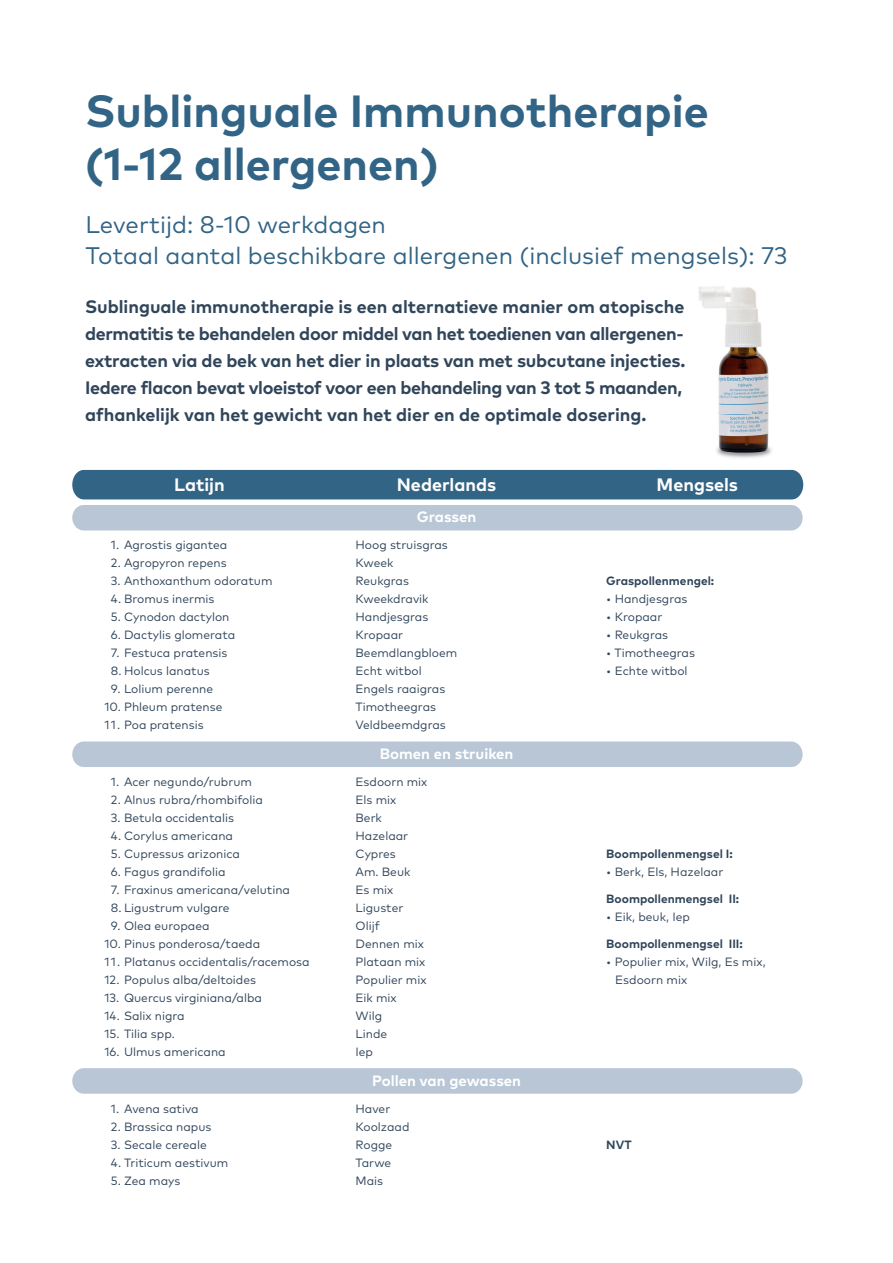
<style>
.page{position:relative;width:893px;height:1263px;background:#fff}
.page>*{position:absolute;margin:0;border:0;box-sizing:border-box;transform-origin:0 0}
.t1{font:700 45px/52.5px "FF Mark Pro";color:#326485}
.t2{font:24px/31.5px "FF Mark Pro";color:#326485}
.t3{font:700 18px/27px "FF Mark Pro";letter-spacing:-.01em;color:#30455a}
.t4{font:700 18px "FF Mark Pro";color:#fff}
.t5{font:700 15px "FF Mark Pro";color:#fff}
.t6{font:12px/18px "FF Mark Pro";color:#30455a}
.t7{font:700 12px "FF Mark Pro";color:#30455a}
</style>
<div class="page">
<div style="left:72px;top:1068px;width:731px;height:26px;background:#b8c6d6;border-radius:12px"></div>
<div style="left:72px;top:470px;width:731px;height:29px;background:#326485"></div>
<div style="left:72px;top:505px;width:731px;height:25px;background:#b8c6d6;border-radius:12px"></div>
<div style="left:72px;top:741px;width:731px;height:26px;background:#b8c6d6;border-radius:12px"></div>
<img style="left:698px;top:286px;width:74px;height:172px">
<h1 class="t1" style="left:85px;top:81px;width:625px">Sublinguale Immunotherapie (1-12 allergenen)</h1>
<h2 class="t2" style="left:85px;top:206px;width:704px">Levertijd: 8-10 werkdagen<br>Totaal aantal beschikbare allergenen (inclusief mengsels): 73</h2>
<p class="t3" style="left:85px;top:291px;width:602px">Sublinguale immunotherapie is een alternatieve manier om atopische dermatitis te behandelen door middel van het toedienen van allergenen&shy;extracten via de bek van het dier in plaats van met subcutane injecties.<br>Iedere flacon bevat vloeistof voor een behandeling van 3 tot 5 maanden, afhankelijk van het gewicht van het dier en de optimale dosering.</p>
<h3 class="t4" style="left:174px;top:471px;width:52px">Latijn</h3>
<p class="t6" style="left:111px;top:535px;width:118px">1. Agrostis gigantea</p>
<p class="t6" style="left:111px;top:553px;width:117px">2. Agropyron repens</p>
<p class="t6" style="left:111px;top:571px;width:163px">3. Anthoxanthum odoratum</p>
<p class="t6" style="left:111px;top:589px;width:105px">4. Bromus inermis</p>
<p class="t6" style="left:111px;top:607px;width:120px">5. Cynodon dactylon</p>
<p class="t6" style="left:111px;top:625px;width:126px">6. Dactylis glomerata</p>
<p class="t6" style="left:111px;top:643px;width:118px">7. Festuca pratensis</p>
<p class="t6" style="left:111px;top:661px;width:100px">8. Holcus lanatus</p>
<p class="t6" style="left:111px;top:679px;width:104px">9. Lolium perenne</p>
<p class="t6" style="left:105px;top:697px;width:119px">10. Phleum pratense</p>
<p class="t6" style="left:105px;top:715px;width:101px">11. Poa pratensis</p>
<p class="t6" style="left:111px;top:772px;width:142px">1. Acer negundo/rubrum</p>
<p class="t6" style="left:111px;top:790px;width:154px">2. Alnus rubra/rhombifolia</p>
<p class="t6" style="left:111px;top:808px;width:124px">3. Betula occidentalis</p>
<p class="t6" style="left:111px;top:826px;width:124px">4. Corylus americana</p>
<p class="t6" style="left:111px;top:844px;width:131px">5. Cupressus arizonica</p>
<p class="t6" style="left:111px;top:862px;width:116px">6. Fagus grandifolia</p>
<p class="t6" style="left:111px;top:880px;width:181px">7. Fraxinus americana/velutina</p>
<p class="t6" style="left:111px;top:898px;width:120px">8. Ligustrum vulgare</p>
<p class="t6" style="left:111px;top:916px;width:100px">9. Olea europaea</p>
<p class="t6" style="left:105px;top:934px;width:157px">10. Pinus ponderosa/taeda</p>
<p class="t6" style="left:105px;top:952px;width:207px">11. Platanus occidentalis/racemosa</p>
<p class="t6" style="left:105px;top:970px;width:153px">12. Populus alba/deltoides</p>
<p class="t6" style="left:105px;top:988px;width:159px">13. Quercus virginiana/alba</p>
<p class="t6" style="left:105px;top:1006px;width:82px">14. Salix nigra</p>
<p class="t6" style="left:105px;top:1024px;width:72px">15. Tilia spp.</p>
<p class="t6" style="left:105px;top:1042px;width:123px">16. Ulmus americana</p>
<p class="t6" style="left:111px;top:1099px;width:89px">1. Avena sativa</p>
<p class="t6" style="left:111px;top:1117px;width:102px">2. Brassica napus</p>
<p class="t6" style="left:111px;top:1135px;width:97px">3. Secale cereale</p>
<p class="t6" style="left:111px;top:1153px;width:119px">4. Triticum aestivum</p>
<p class="t6" style="left:111px;top:1171px;width:71px">5. Zea mays</p>
<h3 class="t4" style="left:397px;top:471px;width:101px">Nederlands</h3>
<p class="t5" style="left:417px;top:505px;width:61px">Grassen</p>
<p class="t6" style="left:356px;top:535px;width:103px">Hoog struisgras<br>Kweek<br>Reukgras<br>Kweekdravik<br>Handjesgras<br>Kropaar<br>Beemdlangbloem<br>Echt witbol<br>Engels raaigras<br>Timotheegras<br>Veldbeemdgras</p>
<p class="t5" style="left:380px;top:742px;width:135px">Bomen en struiken</p>
<p class="t6" style="left:356px;top:772px;width:73px">Esdoorn mix<br>Els mix<br>Berk<br>Hazelaar<br>Cypres<br>Am. Beuk<br>Es mix<br>Liguster<br>Olijf<br>Dennen mix<br>Plataan mix<br>Populier mix<br>Eik mix<br>Wilg<br>Linde<br>Iep</p>
<p class="t5" style="left:372px;top:1069px;width:151px">Pollen van gewassen</p>
<p class="t6" style="left:356px;top:1099px;width:56px">Haver<br>Koolzaad<br>Rogge<br>Tarwe<br>Mais</p>
<h3 class="t4" style="left:657px;top:471px;width:83px">Mengsels</h3>
<p class="t7" style="left:606px;top:572px;width:109px">Graspollenmengel:</p>
<p class="t6" style="left:606px;top:589px;width:83px">• Handjesgras</p>
<p class="t6" style="left:606px;top:607px;width:58px">• Kropaar</p>
<p class="t6" style="left:606px;top:625px;width:63px">• Reukgras</p>
<p class="t6" style="left:606px;top:643px;width:90px">• Timotheegras</p>
<p class="t6" style="left:606px;top:661px;width:83px">• Echte witbol</p>
<p class="t7" style="left:606px;top:845px;width:128px">Boompollenmengsel I:</p>
<p class="t6" style="left:606px;top:862px;width:119px">• Berk, Els, Hazelaar</p>
<p class="t7" style="left:606px;top:890px;width:134px">Boompollenmengsel II:</p>
<p class="t6" style="left:606px;top:907px;width:85px">• Eik, beuk, Iep</p>
<p class="t7" style="left:606px;top:935px;width:138px">Boompollenmengsel III:</p>
<p class="t6" style="left:615px;top:952px;width:152px;text-indent:-9px">• Populier mix, Wilg, Es mix,<br>Esdoorn mix</p>
<p class="t7" style="left:606px;top:1136px;width:27px">NVT</p>
</div>
